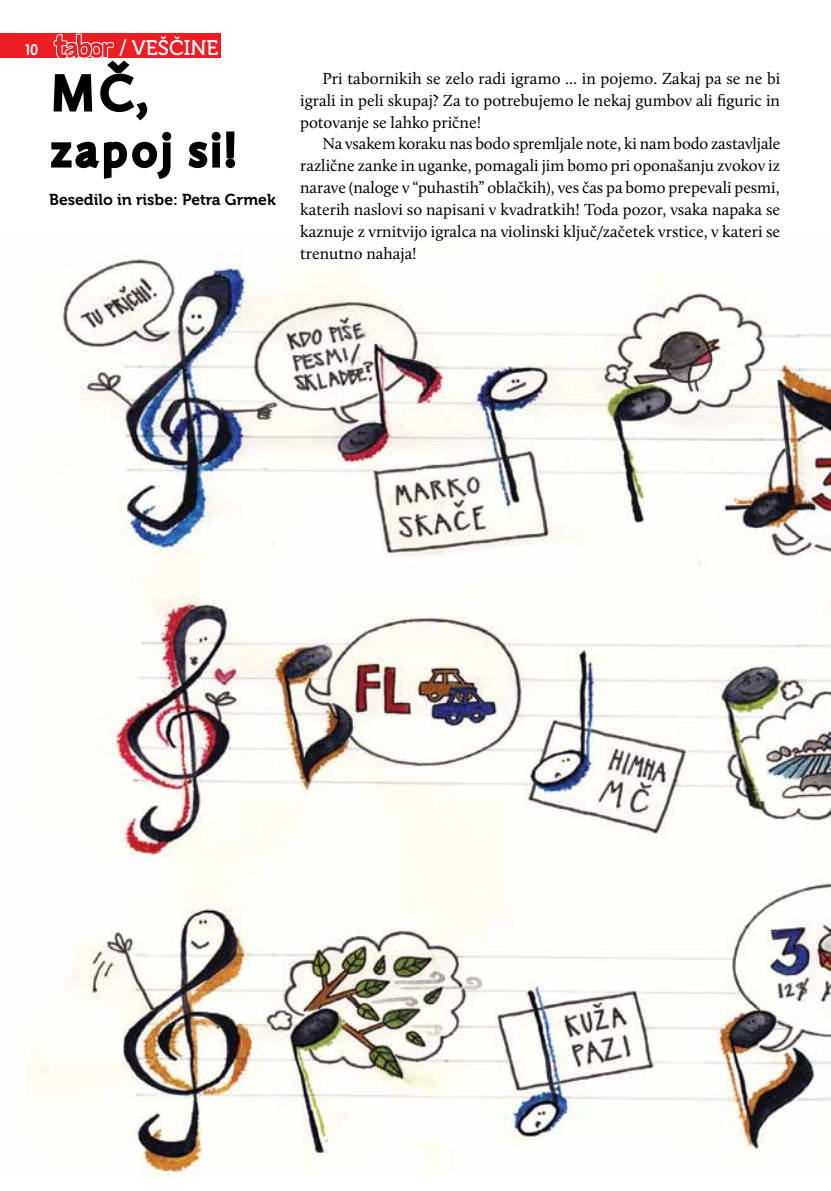
<style>
.page{position:relative;width:831px;height:1191px;background:#fff}
.page>*{position:absolute;margin:0;border:0;box-sizing:border-box;transform-origin:0 0}
.t1{font:800 56px/56px "Calluna Sans";letter-spacing:.005em;color:#000}
.t2{font:21px "Museo 500";color:#fff}
.t3{font:16.62px/21.9px "Calluna";color:#000;text-align:justify}
.t4{font:15.75px "Museo 700";color:#000}
.t5{font:300 15.75px "Kwokwi";color:#fff}
</style>
<div class="page">
<img style="left:28px;top:253px;width:803px;height:923px">
<div style="left:0;top:34px;width:114px;height:24px;background:#ed1d24"></div>
<svg style="left:54px;top:34px;width:60px;height:24px"></svg>
<div style="left:114px;top:34px;width:107px;height:24px;background:#ed1d24"></div>
<p class="t5" style="left:25px;top:40px;width:15px">10</p>
<p class="t2" style="left:119px;top:37px;width:100px">/ VEŠČINE</p>
<h1 class="t1" style="left:50px;top:64px;width:190px">MČ, zapoj si!</h1>
<p class="t3" style="left:300px;top:67px;width:482px;text-indent:22px">Pri tabornikih se zelo radi igramo ... in pojemo. Zakaj pa se ne bi igrali in peli skupaj? Za to potrebujemo le nekaj gumbov ali figuric in potovanje se lahko prične!</p>
<p class="t3" style="left:300px;top:133px;width:482px;text-indent:22px">Na vsakem koraku nas bodo spremljale note, ki nam bodo zastavljale različne zanke in uganke, pomagali jim bomo pri oponašanju zvokov iz narave (naloge v “puhastih” oblačkih), ves čas pa bomo prepevali pesmi, katerih naslovi so napisani v kvadratkih! Toda pozor, vsaka napaka se kaznuje z vrnitvijo igralca na violinski ključ/začetek vrstice, v kateri se trenutno nahaja!</p>
<p class="t4" style="left:49px;top:190px;width:228px">Besedilo in risbe: Petra Grmek</p>
</div>
